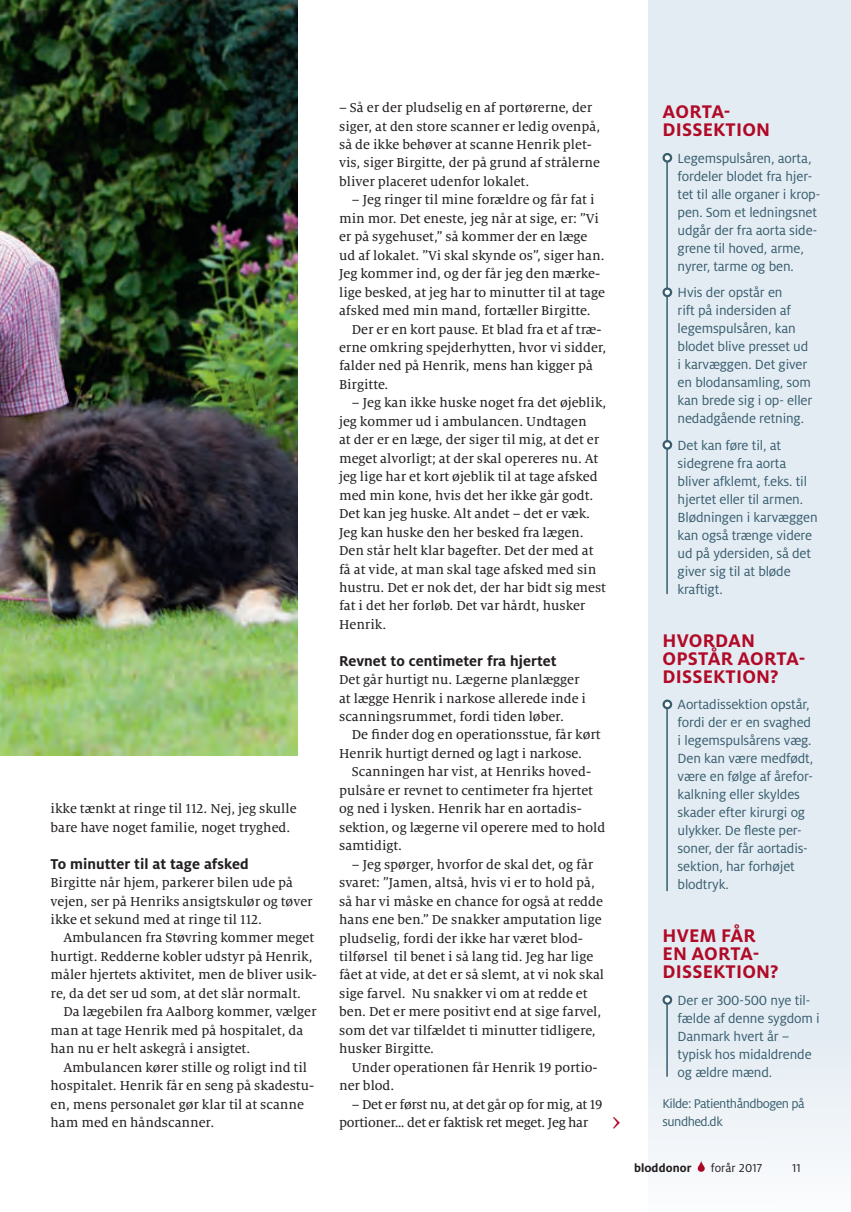
<style>
.page{position:relative;width:851px;height:1212px;background:#fff}
.page>*{position:absolute;margin:0;border:0;box-sizing:border-box;transform-origin:0 0}
.t1{font:29.55px "Milo Serif OT Text";color:#b00a27}
.t2{font:700 20.25px/18px "Milo OT";letter-spacing:.01em;color:#b00a27}
.t3{font:700 15.75px "Milo OT";color:#231f20}
.t4{font:14.7px/18px "Milo OT";letter-spacing:-.01em;color:#375d6e}
.t5{font:14.25px/18.5px "Milo Serif OT Text";color:#231f20}
.t6{font:14.25px/18.5px "Milo Serif OT Text";letter-spacing:-.02em;color:#231f20}
.t7{font:13.95px/18.5px "Milo OT";letter-spacing:-.035em;color:#375d6e}
.t8{font:12.75px "Milo OT";letter-spacing:.005em;color:#231f20}
.t9{font:700 12.75px "Milo OT";color:#231f20}
</style>
<div class="page">
<img style="left:0;top:0;width:297px;height:756px">
<div style="left:648px;top:0;width:202px;height:1212px;background:#e4ecf3"></div>
<hr style="left:666px;top:158px;width:1px;height:436px;background:#375d6e">
<hr style="left:666px;top:706px;width:1px;height:185px;background:#375d6e">
<hr style="left:666px;top:1003px;width:1px;height:74px;background:#375d6e">
<div style="left:663px;top:154px;width:8px;height:8px;background:#fff;border-radius:50%"></div>
<div style="left:662px;top:153px;width:10px;height:10px;border:2px solid #375d6e;border-radius:50%"></div>
<svg style="left:663px;top:289px;width:8px;height:7px"></svg>
<div style="left:662px;top:287px;width:10px;height:10px;border:2px solid #375d6e;border-radius:50%"></div>
<div style="left:663px;top:441px;width:8px;height:8px;background:#fff;border-radius:50%"></div>
<div style="left:662px;top:440px;width:10px;height:10px;border:2px solid #375d6e;border-radius:50%"></div>
<svg style="left:663px;top:701px;width:8px;height:7px"></svg>
<div style="left:662px;top:699px;width:10px;height:10px;border:2px solid #375d6e;border-radius:50%"></div>
<div style="left:663px;top:996px;width:8px;height:8px;background:#fff;border-radius:50%"></div>
<div style="left:662px;top:995px;width:10px;height:10px;border:2px solid #375d6e;border-radius:50%"></div>
<p class="t5" style="left:51px;top:800px;width:247px">ikke tænkt at ringe til 112. Nej, jeg skulle bare have noget familie, noget tryghed.</p>
<p class="t3" style="left:51px;top:855px;width:199px">TO MINUTTER TIL AT TAGE AFSKED</p>
<p class="t5" style="left:51px;top:873px;width:263px">Birgitte når hjem, parkerer bilen ude på vejen, ser på Henriks ansigtskulør og tøver ikke et sekund med at ringe til 112.</p>
<p class="t5" style="left:51px;top:929px;width:268px;text-indent:13px">Ambulancen fra Støvring kommer meget hurtigt. Redderne kobler udstyr på Henrik, måler hjertets aktivitet, men de bliver usik&shy;re, da det ser ud som, at det slår normalt.</p>
<p class="t5" style="left:51px;top:1003px;width:267px;text-indent:13px">Da lægebilen fra Aalborg kommer, vælger man at tage Henrik med på hospitalet, da han nu er helt askegrå i ansigtet.</p>
<p class="t5" style="left:51px;top:1058px;width:265px;text-indent:13px">Ambulancen kører stille og roligt ind til hospitalet. Henrik får en seng på skadestu&shy;en, mens personalet gør klar til at scanne ham med en håndscanner.</p>
<p class="t5" style="left:339px;top:99px;width:262px">– Så er der pludselig en af portørerne, der siger, at den store scanner er ledig ovenpå, så de ikke behøver at scanne Henrik plet&shy;vis, siger Birgitte, der på grund af strålerne bliver placeret udenfor lokalet.</p>
<p class="t5" style="left:339px;top:191px;width:267px;text-indent:13px">– Jeg ringer til mine forældre og får fat i min mor. Det eneste, jeg når at sige, er: ”Vi er på sygehuset,” så kommer der en læge ud af lokalet. ”Vi skal skynde os”, siger han.<br>Jeg kommer ind, og der får jeg den mærke&shy;lige besked, at jeg har to minutter til at tage afsked med min mand, fortæller Birgitte.</p>
<p class="t5" style="left:339px;top:320px;width:269px;text-indent:13px">Der er en kort pause. Et blad fra et af træ&shy;erne omkring spejderhytten, hvor vi sidder, falder ned på Henrik, mens han kigger på Birgitte.</p>
<p class="t5" style="left:339px;top:394px;width:269px;text-indent:13px">– Jeg kan ikke huske noget fra det øjeblik, jeg kommer ud i ambulancen. Undtagen<br>at der er en læge, der siger til mig, at det er meget alvorligt; at der skal opereres nu. At jeg lige har et kort øjeblik til at tage afsked med min kone, hvis det her ikke går godt.<br>Det kan jeg huske. Alt andet – det er væk.<br>Jeg kan huske den her besked fra lægen.<br>Den står helt klar bagefter. Det der med at få at vide, at man skal tage afsked med sin hustru. Det er nok det, der har bidt sig mest fat i det her forløb. Det var hårdt, husker Henrik.</p>
<p class="t3" style="left:339px;top:652px;width:219px">REVNET TO CENTIMETER FRA HJERTET</p>
<p class="t5" style="left:339px;top:671px;width:248px">Det går hurtigt nu. Lægerne planlægger at lægge Henrik i narkose allerede inde i scanningsrummet, fordi tiden løber.</p>
<p class="t5" style="left:339px;top:726px;width:263px;text-indent:13px">De finder dog en operationsstue, får kørt<br>Henrik hurtigt derned og lagt i narkose.</p>
<p class="t5" style="left:339px;top:763px;width:267px;text-indent:13px">Scanningen har vist, at Henriks hoved&shy;pulsåre er revnet to centimeter fra hjertet og ned i lysken. Henrik har en aortadis&shy;sektion, og lægerne vil operere med to hold samtidigt.</p>
<p class="t5" style="left:339px;top:855px;width:266px;text-indent:13px">– Jeg spørger, hvorfor de skal det, og får svaret: ”Jamen, altså, hvis vi er to hold på, så har vi måske en chance for også at redde hans ene ben.” De snakker amputation lige pludselig, fordi der ikke har været blod&shy;tilførsel til benet i så lang tid. Jeg har lige fået at vide, at det er så slemt, at vi nok skal sige farvel. Nu snakker vi om at redde et ben. Det er mere positivt end at sige farvel, som det var tilfældet ti minutter tidligere, husker Birgitte.</p>
<p class="t5" style="left:339px;top:1058px;width:260px;text-indent:13px">Under operationen får Henrik 19 portio&shy;ner blod.</p>
<p class="t6" style="left:339px;top:1095px;width:265px;text-indent:13px">– Det er først nu, at det går op for mig, at 19 portioner… det er faktisk ret meget. Jeg har</p>
<h1 class="t1" style="left:612px;top:1107px;width:11px">›</h1>
<h2 class="t2" style="left:662px;top:103px;width:109px">AORTA-<br>DISSEKTION</h2>
<p class="t4" style="left:677px;top:149px;width:144px">Legemspulsåren, aorta, fordeler blodet fra hjer&shy;tet til alle organer i krop&shy;pen. Som et ledningsnet udgår der fra aorta side&shy;grene til hoved, arme, nyrer, tarme og ben.</p>
<p class="t4" style="left:677px;top:284px;width:136px">Hvis der opstår en<br>rift på indersiden af legemspulsåren, kan blodet blive presset ud i karvæggen. Det giver en blodansamling, som kan brede sig i op- eller nedadgående retning.</p>
<p class="t4" style="left:677px;top:436px;width:142px">Det kan føre til, at sidegrene fra aorta bliver afklemt, f.eks. til hjertet eller til armen.<br>Blødningen i karvæggen kan også trænge videre ud på ydersiden, så det giver sig til at bløde kraftigt.</p>
<h2 class="t2" style="left:662px;top:631px;width:144px">HVORDAN<br>OPSTÅR AORTA -<br>DISSEKTION?</h2>
<p class="t4" style="left:677px;top:696px;width:137px">Aortadissektion opstår, fordi der er en svaghed i legemspulsårens væg.<br>Den kan være medfødt, være en følge af årefor&shy;kalkning eller skyldes skader efter kirurgi og ulykker. De fleste per&shy;soner, der får aortadis&shy;sektion, har forhøjet blodtryk.</p>
<h2 class="t2" style="left:662px;top:927px;width:117px">HVEM FÅR<br>EN AORTA -<br>DISSEKTION?</h2>
<p class="t4" style="left:677px;top:991px;width:144px">Der er 300-500 nye til&shy;fælde af denne sygdom i<br>Danmark hvert år – typisk hos midaldrende og ældre mænd.</p>
<p class="t7" style="left:662px;top:1094px;width:144px">Kilde: Patienthåndbogen på sundhed.dk</p>
<p class="t9" style="left:634px;top:1160px;width:59px">BLODDONOR</p>
<p class="t8" style="left:710px;top:1161px;width:53px">forår 2017</p>
<p class="t8" style="left:792px;top:1161px;width:10px">11</p>
</div>
